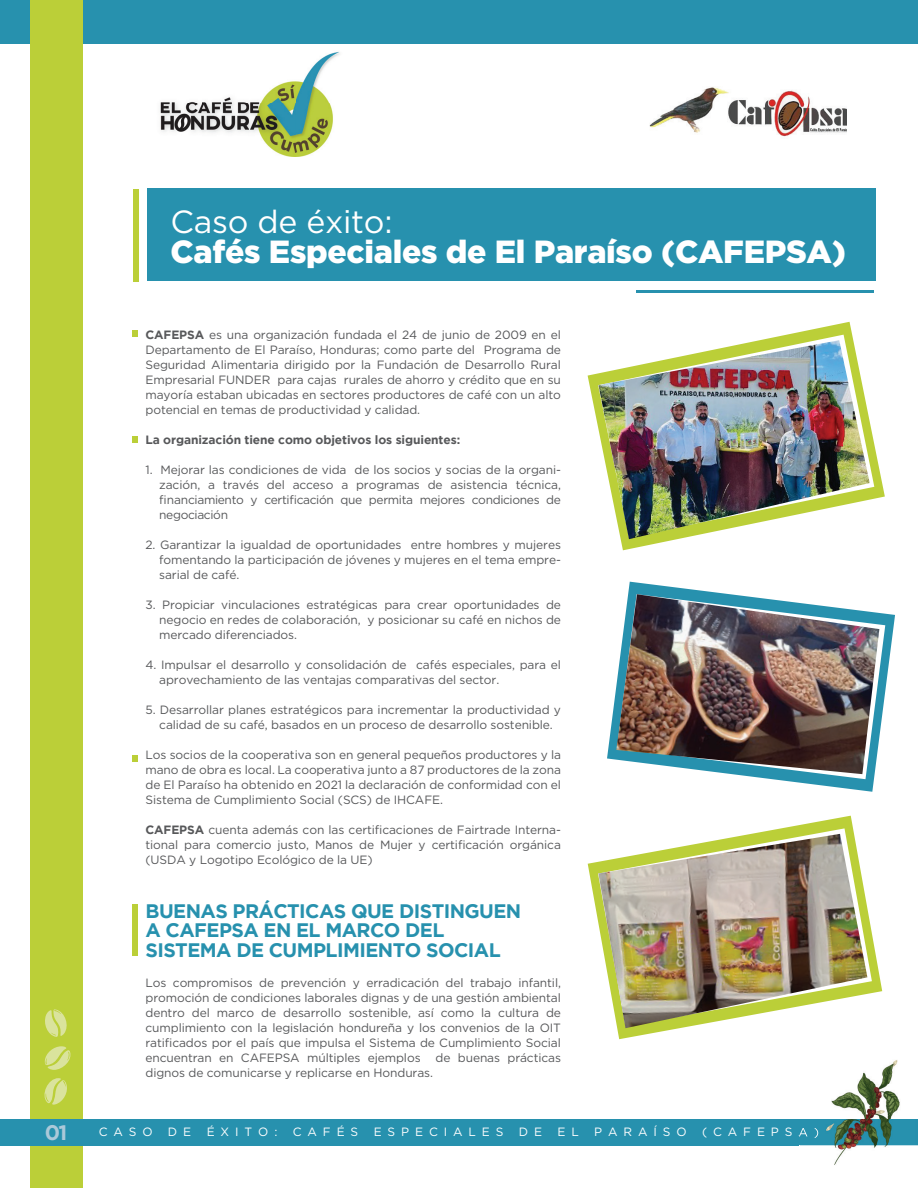
<style>
.page{position:relative;width:918px;height:1188px;background:#fff}
.page>*{position:absolute;margin:0;border:0;box-sizing:border-box;transform-origin:0 0}
.t1{font:900 31.95px "Gotham";letter-spacing:-.01em;color:#fff}
.t2{font:31.95px "Gotham";letter-spacing:-.01em;color:#fff}
.t3{font:700 21px "Gotham";color:#abc9d9}
.t4{font:700 19.5px/19.5px "Gotham";letter-spacing:-.03em;color:#2791ae}
.t5{font:12px/15px "Gotham";letter-spacing:-.01em;color:#57585a;text-align:justify}
.t6{font:12px "Gotham";letter-spacing:.49em;color:#fff}
.t7{font:700 12px "Gotham";letter-spacing:-.01em;color:#57585a}
.s1{font-weight:700;color:#58595b}
.s2{font-weight:700}
</style>
<div class="page">
<div style="left:0;top:0;width:917px;height:43px;background:#2791ae"></div>
<hr style="left:636px;top:290px;width:238px;height:2px;background:#2791ae">
<div style="left:30px;top:0;width:53px;height:1188px;background:#bbcf38"></div>
<div style="left:0;top:1119px;width:918px;height:26px;background:#2791ae"></div>
<div style="left:148px;top:188px;width:728px;height:93px;background:#2791ae"></div>
<svg style="left:588px;top:322px;width:297px;height:228px"></svg>
<div style="left:133px;top:189px;width:6px;height:93px;background:#bbcf38"></div>
<img style="left:598px;top:340px;width:272px;height:199px">
<svg style="left:607px;top:582px;width:288px;height:210px"></svg>
<img style="left:616px;top:594px;width:263px;height:180px">
<svg style="left:588px;top:816px;width:294px;height:223px"></svg>
<img style="left:598px;top:834px;width:269px;height:194px">
<svg style="left:44px;top:1078px;width:23px;height:27px"></svg>
<svg style="left:45px;top:1009px;width:22px;height:28px"></svg>
<svg style="left:45px;top:1046px;width:26px;height:24px"></svg>
<img style="left:800px;top:1033px;width:118px;height:132px">
<img style="left:800px;top:1126px;width:25px;height:12px">
<img style="left:160px;top:51px;width:180px;height:105px">
<img style="left:649px;top:87px;width:197px;height:50px">
<div style="left:132px;top:330px;width:6px;height:7px;background:#bbcf38"></div>
<div style="left:132px;top:436px;width:6px;height:7px;background:#bbcf38"></div>
<div style="left:132px;top:755px;width:6px;height:7px;background:#bbcf38"></div>
<div style="left:132px;top:905px;width:6px;height:51px;background:#bbcf38"></div>
<h1 class="t2" style="left:171px;top:201px;width:223px">Caso de éxito:</h1>
<h1 class="t1" style="left:171px;top:233px;width:677px">Cafés Especiales de El Paraíso (CAFEPSA)</h1>
<p class="t5" style="left:146px;top:327px;width:417px"><span class="s1">CAFEPSA</span> es una organización fundada el 24 de junio de 2009 en el Departamento de El Paraíso, Honduras; como parte del Programa de Seguridad Alimentaria dirigido por la Fundación de Desarrollo Rural Empresarial FUNDER para cajas rurales de ahorro y crédito que en su mayoría estaban ubicadas en sectores productores de café con un alto potencial en temas de productividad y calidad.</p>
<p class="t7" style="left:146px;top:433px;width:316px">La organización tiene como objetivos los siguientes:</p>
<p class="t5" style="left:159px;top:462px;width:403px;text-indent:-14px">1. Mejorar las condiciones de vida de los socios y socias de la organi&shy;zación, a través del acceso a programas de asistencia técnica, financiamiento y certificación que permita mejores condiciones de negociación</p>
<p class="t5" style="left:159px;top:537px;width:403px;text-indent:-14px">2. Garantizar la igualdad de oportunidades entre hombres y mujeres fomentando la participación de jóvenes y mujeres en el tema empre&shy;sarial de café.</p>
<p class="t5" style="left:159px;top:597px;width:403px;text-indent:-14px">3. Propiciar vinculaciones estratégicas para crear oportunidades de negocio en redes de colaboración, y posicionar su café en nichos de mercado diferenciados.</p>
<p class="t5" style="left:159px;top:657px;width:403px;text-indent:-14px">4. Impulsar el desarrollo y consolidación de cafés especiales, para el aprovechamiento de las ventajas comparativas del sector.</p>
<p class="t5" style="left:146px;top:702px;width:417px;text-align:center">5. Desarrollar planes estratégicos para incrementar la productividad y calidad de su café, basados en un proceso de desarrollo sostenible.</p>
<p class="t5" style="left:146px;top:747px;width:417px">Los socios de la cooperativa son en general pequeños productores y la mano de obra es local. La cooperativa junto a 87 productores de la zona de El Paraíso ha obtenido en 2021 la declaración de conformidad con el Sistema de Cumplimiento Social (SCS) de IHCAFE.</p>
<p class="t5" style="left:146px;top:822px;width:417px"><span class="s2">CAFEPSA</span> cuenta además con las certificaciones de Fairtrade Interna&shy;tional para comercio justo, Manos de Mujer y certificación orgánica (USDA y Logotipo Ecológico de la UE)</p>
<h3 class="t4" style="left:146px;top:901px;width:377px">BUENAS PRÁCTICAS QUE DISTINGUEN<br>A CAFEPSA EN EL MARCO DEL<br>SISTEMA DE CUMPLIMIENTO SOCIAL</h3>
<p class="t5" style="left:146px;top:975px;width:417px">Los compromisos de prevención y erradicación del trabajo infantil, promoción de condiciones laborales dignas y de una gestión ambiental dentro del marco de desarrollo sostenible, así como la cultura de cumplimiento con la legislación hondureña y los convenios de la OIT ratificados por el país que impulsa el Sistema de Cumplimiento Social encuentran en CAFEPSA múltiples ejemplos de buenas prácticas dignos de comunicarse y replicarse en Honduras.</p>
<h2 class="t3" style="left:45px;top:1120px;width:24px">01</h2>
<p class="t6" style="left:99px;top:1125px;width:55px">CASO</p>
<p class="t6" style="left:168px;top:1125px;width:25px">D E</p>
<p class="t6" style="left:207px;top:1125px;width:72px">ÉXITO:</p>
<p class="t6" style="left:293px;top:1125px;width:67px">CAFÉS</p>
<p class="t6" style="left:374px;top:1125px;width:131px">ESPECIALES</p>
<p class="t6" style="left:519px;top:1125px;width:25px">D E</p>
<p class="t6" style="left:558px;top:1125px;width:23px">E L</p>
<p class="t6" style="left:594px;top:1125px;width:94px">PARAÍSO</p>
<p class="t6" style="left:702px;top:1125px;width:118px">(CAFEPSA)</p>
</div>
